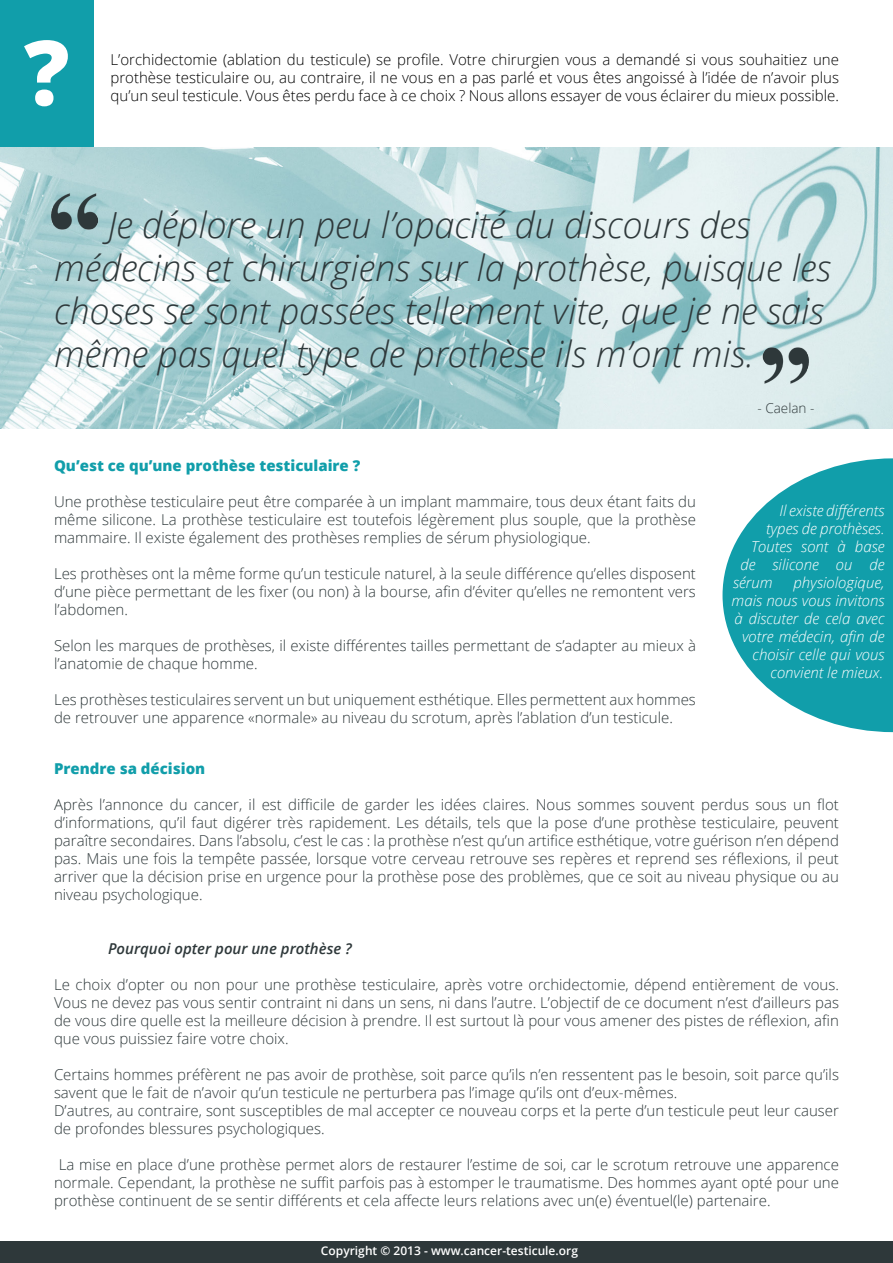
<style>
.page{position:relative;width:893px;height:1263px;background:#fff}
.page>*{position:absolute;margin:0;border:0;box-sizing:border-box;transform-origin:0 0}
.t1{font:800 90px "Open Sans";color:#fff}
.t2{font:italic 300 36px/43.2px "Open Sans";color:#2e383a}
.t3{font:300 15px/18px "Open Sans";color:#2e383a;text-align:justify}
.t4{font:300 15px/18px "Open Sans";color:#000;text-align:justify}
.t5{font:italic 300 15px/18px "Open Sans";color:#fff;text-align:right}
.t6{font:800 15px "Open Sans";color:#119eaa}
.t7{font:italic 600 15px "Open Sans";color:#2e383a}
.t8{font:300 13.5px "Open Sans";color:#2e383a}
.t9{font:600 12px "Open Sans";color:#fff}
</style>
<div class="page">
<div style="left:0;top:0;width:94px;height:149px;background:#119eaa"></div>
<img style="left:0;top:148px;width:893px;height:281px">
<div style="left:0;top:1241px;width:893px;height:21px;background:#2e383a"></div>
<img style="left:49px;top:189px;width:58px;height:47px">
<img style="left:753px;top:341px;width:58px;height:47px">
<svg style="left:722px;top:458px;width:171px;height:274px;fill:#119eaa"></svg>
<p class="t1" style="left:24px;top:4px;width:47px">?</p>
<p class="t4" style="left:111px;top:51px;width:730px">L’orchidectomie (ablation du testicule) se profile. Votre chirurgien vous a demandé si vous souhaitiez une prothèse testiculaire ou, au contraire, il ne vous en a pas parlé et vous êtes angoissé à l’idée de n’avoir plus qu’un seul testicule. Vous êtes perdu face à ce choix ? Nous allons essayer de vous éclairer du mieux possible.</p>
<p class="t2" style="left:54px;top:202px;width:779px;text-indent:54px">Je déplore un peu l’opacité du discours des médecins et chirurgiens sur la prothèse, puisque les choses se sont passées tellement vite, que je ne sais même pas quel type de prothèse ils m’ont mis.</p>
<p class="t8" style="left:757px;top:399px;width:58px">- Caelan -</p>
<p class="t6" style="left:54px;top:454px;width:308px">Qu’est ce qu’une prothèse testiculaire ?</p>
<p class="t3" style="left:54px;top:492px;width:643px">Une prothèse testiculaire peut être comparée à un implant mammaire, tous deux étant faits du même silicone. La prothèse testiculaire est toutefois légèrement plus souple, que la prothèse mammaire. Il existe également des prothèses remplies de sérum physiologique.</p>
<p class="t3" style="left:54px;top:564px;width:643px">Les prothèses ont la même forme qu’un testicule naturel, à la seule différence qu’elles disposent d’une pièce permettant de les fixer (ou non) à la bourse, afin d’éviter qu’elles ne remontent vers l’abdomen.</p>
<p class="t3" style="left:54px;top:636px;width:643px">Selon les marques de prothèses, il existe différentes tailles permettant de s’adapter au mieux à l’anatomie de chaque homme.</p>
<p class="t3" style="left:54px;top:690px;width:643px">Les prothèses testiculaires servent un but uniquement esthétique. Elles permettent aux hommes de retrouver une apparence «normale» au niveau du scrotum, après l’ablation d’un testicule.</p>
<p class="t5" style="left:779px;top:501px;width:106px">Il existe différents</p>
<p class="t5" style="left:766px;top:519px;width:120px">types de prothèses.</p>
<p class="t5" style="left:751px;top:537px;width:135px">Toutes sont à base</p>
<p class="t5" style="left:740px;top:555px;width:145px">de silicone ou de</p>
<p class="t5" style="left:733px;top:573px;width:41px">sérum</p>
<p class="t5" style="left:731px;top:573px;width:155px">physiologique,<br>mais nous vous invitons à discuter de cela avec votre médecin, afin de choisir celle qui vous convient le mieux.</p>
<p class="t6" style="left:54px;top:757px;width:153px">Prendre sa décision</p>
<p class="t3" style="left:54px;top:795px;width:786px">Après l’annonce du cancer, il est difficile de garder les idées claires. Nous sommes souvent perdus sous un flot d’informations, qu’il faut digérer très rapidement. Les détails, tels que la pose d’une prothèse testiculaire, peuvent paraître secondaires. Dans l’absolu, c’est le cas : la prothèse n’est qu’un artifice esthétique, votre guérison n’en dépend pas. Mais une fois la tempête passée, lorsque votre cerveau retrouve ses repères et reprend ses réflexions, il peut arriver que la décision prise en urgence pour la prothèse pose des problèmes, que ce soit au niveau physique ou au niveau psychologique.</p>
<p class="t7" style="left:108px;top:938px;width:245px">Pourquoi opter pour une prothèse ?</p>
<p class="t3" style="left:54px;top:975px;width:786px">Le choix d’opter ou non pour une prothèse testiculaire, après votre orchidectomie, dépend entièrement de vous.<br>Vous ne devez pas vous sentir contraint ni dans un sens, ni dans l’autre. L’objectif de ce document n’est d’ailleurs pas de vous dire quelle est la meilleure décision à prendre. Il est surtout là pour vous amener des pistes de réflexion, afin que vous puissiez faire votre choix.</p>
<p class="t3" style="left:54px;top:1065px;width:786px">Certains hommes préfèrent ne pas avoir de prothèse, soit parce qu’ils n’en ressentent pas le besoin, soit parce qu’ils savent que le fait de n’avoir qu’un testicule ne perturbera pas l’image qu’ils ont d’eux-mêmes.</p>
<p class="t3" style="left:54px;top:1101px;width:786px">D’autres, au contraire, sont susceptibles de mal accepter ce nouveau corps et la perte d’un testicule peut leur causer de profondes blessures psychologiques.</p>
<p class="t3" style="left:54px;top:1155px;width:786px;text-indent:5px">La mise en place d’une prothèse permet alors de restaurer l’estime de soi, car le scrotum retrouve une apparence normale. Cependant, la prothèse ne suffit parfois pas à estomper le traumatisme. Des hommes ayant opté pour une prothèse continuent de se sentir différents et cela affecte leurs relations avec un(e) éventuel(le) partenaire.</p>
<p class="t9" style="left:321px;top:1242px;width:259px">Copyright © 2013 - www.cancer-testicule.org</p>
</div>
